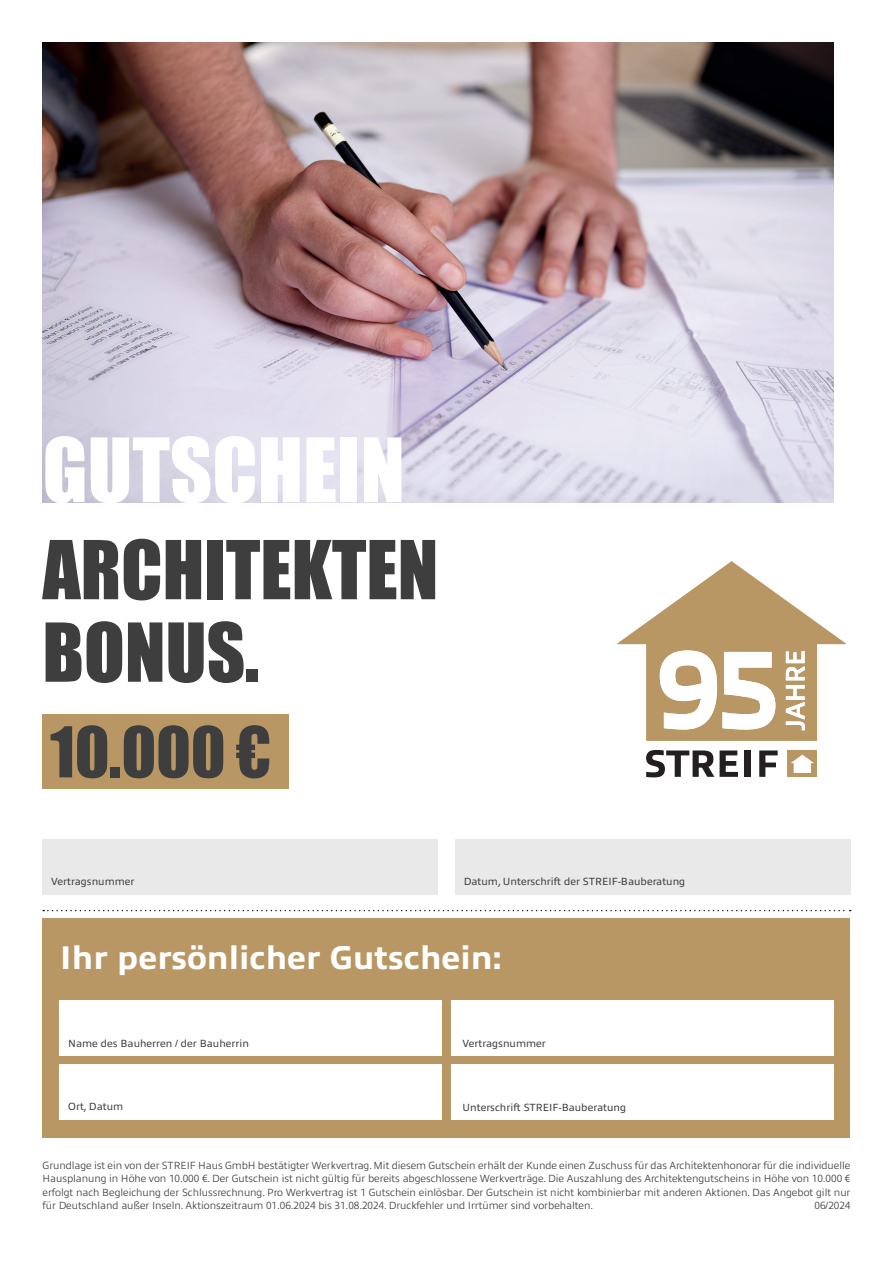
<style>
.page{position:relative;width:893px;height:1263px;background:#fff}
.page>*{position:absolute;margin:0;border:0;box-sizing:border-box;transform-origin:0 0}
.t1{font:81.75px "Impact";color:#fff}
.t2{font:75px/82.5px "Impact";color:#3e3e3f}
.t3{font:64.65px "Impact";color:#3e3e3f}
.t4{font:800 33px "Allumi Std";color:#fff}
.t5{font:300 10.5px/13.5px "Allumi Std";letter-spacing:-.005em;color:#3e3e3f;text-align:justify}
.t6{font:10.5px "Allumi Std";color:#3e3e3f}
</style>
<div class="page">
<div style="left:43px;top:918px;width:807px;height:220px;background:#b99764"></div>
<div style="left:60px;top:1000px;width:382px;height:55px;background:#fff"></div>
<div style="left:43px;top:839px;width:395px;height:56px;background:#e9e9e9"></div>
<div style="left:455px;top:839px;width:395px;height:56px;background:#e9e9e9"></div>
<div style="left:451px;top:1000px;width:382px;height:55px;background:#fff"></div>
<div style="left:60px;top:1064px;width:382px;height:56px;background:#fff"></div>
<div style="left:451px;top:1064px;width:382px;height:56px;background:#fff"></div>
<svg style="left:43px;top:910px;width:808px;height:1px"></svg>
<img style="left:43px;top:43px;width:790px;height:459px">
<div style="left:43px;top:715px;width:246px;height:74px;background:#b99764"></div>
<svg style="left:646px;top:750px;width:68px;height:27px"></svg>
<svg style="left:720px;top:750px;width:18px;height:27px"></svg>
<div style="left:744px;top:750px;width:7px;height:27px;background:#231f20"></div>
<svg style="left:759px;top:750px;width:19px;height:27px"></svg>
<div style="left:788px;top:750px;width:29px;height:27px;background:#b99764"></div>
<svg style="left:791px;top:755px;width:23px;height:18px"></svg>
<svg style="left:616px;top:561px;width:231px;height:180px"></svg>
<h1 class="t1" style="left:43px;top:407px;width:364px">GUTSCHEIN</h1>
<h2 class="t2" style="left:43px;top:527px;width:397px">ARCHITEKTEN<br>BONUS.</h2>
<h3 class="t3" style="left:50px;top:702px;width:223px">10.000 €</h3>
<p class="t6" style="left:51px;top:875px;width:85px">Vertragsnummer</p>
<p class="t6" style="left:464px;top:875px;width:223px">Datum, Unterschrift der STREIF-Bauberatung</p>
<h3 class="t4" style="left:60px;top:940px;width:444px">Ihr persönlicher Gutschein:</h3>
<p class="t6" style="left:68px;top:1038px;width:182px">Name des Bauherren / der Bauherrin</p>
<p class="t6" style="left:68px;top:1101px;width:56px">Ort, Datum</p>
<p class="t6" style="left:463px;top:1038px;width:85px">Vertragsnummer</p>
<p class="t6" style="left:463px;top:1101px;width:165px">Unterschrift STREIF-Bauberatung</p>
<p class="t5" style="left:43px;top:1158px;width:809px">Grundlage ist ein von der STREIF Haus GmbH bestätigter Werkvertrag. Mit diesem Gutschein erhält der Kunde einen Zuschuss für das Architektenhonorar für die individuelle Hausplanung in Höhe von 10.000 €. Der Gutschein ist nicht gültig für bereits abgeschlossene Werkverträge. Die Auszahlung des Architektengutscheins in Höhe von 10.000 € erfolgt nach Begleichung der Schlussrechnung. Pro Werkvertrag ist 1 Gutschein einlösbar. Der Gutschein ist nicht kombinierbar mit anderen Aktionen. Das Angebot gilt nur für Deutschland außer Inseln. Aktionszeitraum 01.06.2024 bis 31.08.2024. Druckfehler und Irrtümer sind vorbehalten.</p>
<p class="t5" style="left:815px;top:1199px;width:37px">06/2024</p>
</div>
